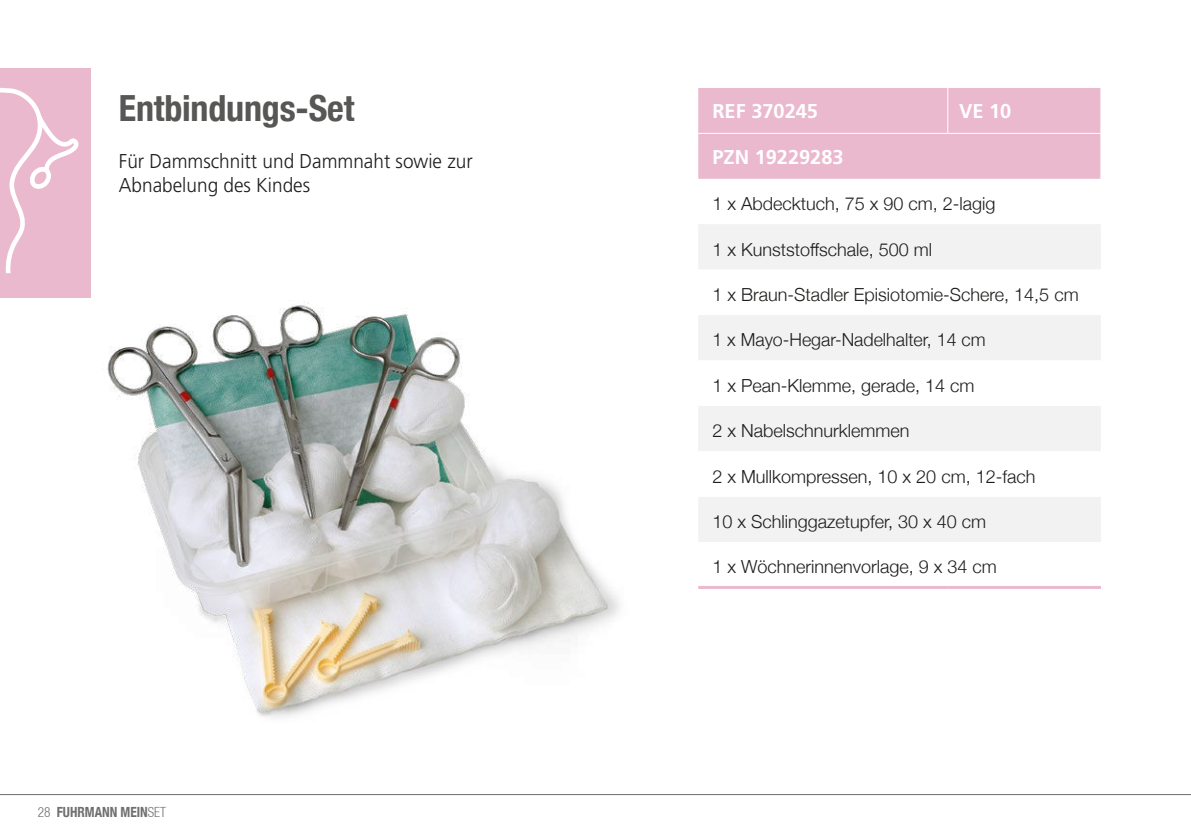
<style>
.page{position:relative;width:1191px;height:840px;background:#fff}
.page>*{position:absolute;margin:0;border:0;box-sizing:border-box;transform-origin:0 0}
.t1{font:700 condensed 36px "Helvetica Neue";letter-spacing:-.005em;color:#575756}
.t2{font:300 20px/24px "Frutiger LT Std";color:#1d1d1b;scale:.95 1}
.t3{font:700 20px "Frutiger LT Std";color:#fff}
.t4{font:300 18px "Helvetica Neue";color:#1d1d1b}
.t5{font:700 condensed 14px "Helvetica Neue";color:#706f6f;scale:.95 1}
.s1{font-family:"Helvetica 47";font-weight:300}
</style>
<div class="page">
<hr style="left:0;top:793px;width:1191px;height:1px;background:#706f6f">
<img style="left:107px;top:303px;width:513px;height:415px">
<div style="left:0;top:68px;width:91px;height:230px;background:#ebb9ce"></div>
<svg style="left:0;top:88px;width:79px;height:186px"></svg>
<div style="left:698px;top:88px;width:402px;height:91px;background:#ebb9ce"></div>
<div style="left:699px;top:224px;width:402px;height:45px;background:#f2f2f2"></div>
<svg style="left:699px;top:315px;width:402px;height:227px;fill:#f2f2f2"></svg>
<hr style="left:947px;top:88px;width:1px;height:45px;background:#fff">
<hr style="left:698px;top:133px;width:249px;height:1px;background:#fff">
<hr style="left:947px;top:133px;width:154px;height:1px;background:#fff">
<hr style="left:698px;top:585px;width:249px;height:3px;background:#ebb9ce">
<hr style="left:947px;top:585px;width:154px;height:3px;background:#ebb9ce">
<h1 class="t1" style="left:119px;top:78px;width:237px">Entbindungs-Set</h1>
<p class="t2" style="left:119px;top:150px;width:374px">Für Dammschnitt und Dammnaht sowie zur<br>Abnabelung des Kindes</p>
<p class="t5" style="left:38px;top:803px;width:137px"><span class="s1">28</span> FUHRMANN MEIN<span class="s1">SET</span></p>
<p class="t3" style="left:712px;top:103px;width:107px">REF 370245</p>
<p class="t3" style="left:959px;top:103px;width:54px">VE 10</p>
<p class="t3" style="left:712px;top:148px;width:133px">PZN 19229283</p>
<p class="t4" style="left:712px;top:189px;width:285px">1 x Abdecktuch, 75 x 90 cm, 2-lagig</p>
<p class="t4" style="left:712px;top:234px;width:221px">1 x Kunststoffschale, 500 ml</p>
<p class="t4" style="left:712px;top:280px;width:368px">1 x Braun-Stadler Episiotomie-Schere, 14,5 cm</p>
<p class="t4" style="left:712px;top:333px;width:275px">1 x Mayo-Hegar-Nadelhalter, 14 cm</p>
<p class="t4" style="left:712px;top:378px;width:264px">1 x Pean-Klemme, gerade, 14 cm</p>
<p class="t4" style="left:712px;top:424px;width:199px">2 x Nabelschnurklemmen</p>
<p class="t4" style="left:712px;top:469px;width:324px">2 x Mullkompressen, 10 x 20 cm, 12-fach</p>
<p class="t4" style="left:712px;top:514px;width:275px">10 x Schlinggazetupfer, 30 x 40 cm</p>
<p class="t4" style="left:712px;top:552px;width:286px">1 x Wöchnerinnenvorlage, 9 x 34 cm</p>
</div>
